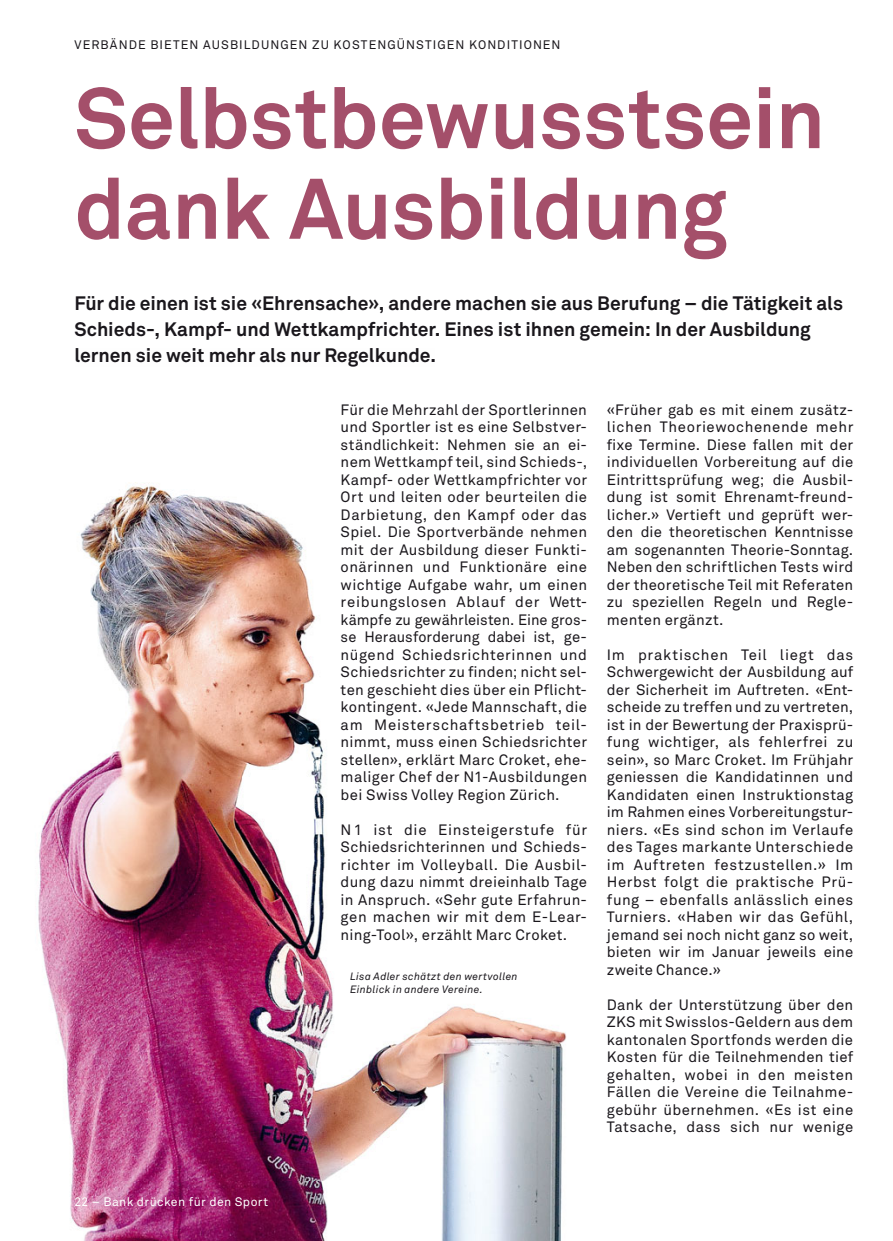
<style>
.page{position:relative;width:893px;height:1241px;background:#fff}
.page>*{position:absolute;margin:0;border:0;box-sizing:border-box;transform-origin:0 0}
.t1{font:700 84.52px/90.5px "Akkurat Office";letter-spacing:-.005em;color:#a44f6a}
.t2{font:700 19.25px/26.2px "Akkurat Office";color:#1a171c}
.t3{font:14.88px/17.5px "Akkurat Office";letter-spacing:.02em;color:#1a171c;text-align:justify}
.t4{font:12.25px "Akkurat Office";letter-spacing:.085em;color:#1a171c}
.t5{font:12.25px "Akkurat Office";letter-spacing:.03em;color:#fff}
.t6{font:italic 10.5px/12.6px "Akkurat Office";letter-spacing:.03em;color:#1a171c}
</style>
<div class="page">
<img style="left:38px;top:482px;width:528px;height:758px">
<img style="left:75px;top:1196px;width:193px;height:12px">
<p class="t4" style="left:74px;top:41px;width:488px">VERBÄNDE BIETEN AUSBILDUNGEN ZU KOSTENGÜNSTIGEN KONDITIONEN</p>
<h1 class="t1" style="left:74px;top:83px;width:752px">Selbstbewusstsein dank Ausbildung</h1>
<p class="t2" style="left:74px;top:292px;width:770px">Für die einen ist sie «Ehrensache», andere machen sie aus Berufung – die Tätigkeit als<br>Schieds-, Kampf- und Wettkampfrichter. Eines ist ihnen gemein: In der Ausbildung lernen sie weit mehr als nur Regelkunde.</p>
<p class="t3" style="left:341px;top:402px;width:248px">Für die Mehrzahl der Sportlerinnen und Sportler ist es eine Selbstver&shy;ständlichkeit: Nehmen sie an ei&shy;nem Wettkampf teil, sind Schieds-, Kampf- oder Wettkampfrichter vor Ort und leiten oder beurteilen die Darbietung, den Kampf oder das Spiel. Die Sportverbände nehmen mit der Ausbildung dieser Funkti&shy;onärinnen und Funktionäre eine wichtige Aufgabe wahr, um einen reibungslosen Ablauf der Wett&shy;kämpfe zu gewährleisten. Eine gros&shy;se Herausforderung dabei ist, ge&shy;nügend Schiedsrichterinnen und Schiedsrichter zu finden; nicht sel&shy;ten geschieht dies über ein Pflicht&shy;kontingent. «Jede Mannschaft, die am Meisterschaftsbetrieb teil&shy;nimmt, muss einen Schiedsrichter stellen», erklärt Marc Croket, ehe&shy;maliger Chef der N1-Ausbildungen bei Swiss Volley Region Zürich.</p>
<p class="t3" style="left:341px;top:822px;width:248px">N1 ist die Einsteigerstufe für Schiedsrichterinnen und Schieds&shy;richter im Volleyball. Die Ausbil&shy;dung dazu nimmt dreieinhalb Tage in Anspruch. «Sehr gute Erfahrun&shy;gen machen wir mit dem E-Lear&shy;ning-Tool», erzählt Marc Croket.</p>
<p class="t3" style="left:607px;top:402px;width:248px">«Früher gab es mit einem zusätz&shy;lichen Theoriewochenende mehr fixe Termine. Diese fallen mit der individuellen Vorbereitung auf die Eintrittsprüfung weg; die Ausbil&shy;dung ist somit Ehrenamt-freund&shy;licher.» Vertieft und geprüft wer&shy;den die theoretischen Kenntnisse am sogenannten Theorie-Sonntag.<br>Neben den schriftlichen Tests wird der theoretische Teil mit Referaten zu speziellen Regeln und Regle&shy;menten ergänzt.</p>
<p class="t3" style="left:607px;top:647px;width:248px">Im praktischen Teil liegt das Schwergewicht der Ausbildung auf der Sicherheit im Auftreten. «Ent&shy;scheide zu treffen und zu vertreten, ist in der Bewertung der Praxisprü&shy;fung wichtiger, als fehlerfrei zu sein», so Marc Croket. Im Frühjahr geniessen die Kandidatinnen und Kandidaten einen Instruktionstag im Rahmen eines Vorbereitungstur&shy;niers. «Es sind schon im Verlaufe des Tages markante Unterschiede im Auftreten festzustellen.» Im Herbst folgt die praktische Prü&shy;fung – ebenfalls anlässlich eines Turniers. «Haben wir das Gefühl, jemand sei noch nicht ganz so weit, bieten wir im Januar jeweils eine zweite Chance.»</p>
<p class="t3" style="left:607px;top:997px;width:248px">Dank der Unterstützung über den ZKS mit Swisslos-Geldern aus dem kantonalen Sportfonds werden die Kosten für die Teilnehmenden tief gehalten, wobei in den meisten Fällen die Vereine die Teilnahme&shy;gebühr übernehmen. «Es ist eine Tatsache, dass sich nur wenige</p>
<p class="t6" style="left:350px;top:971px;width:169px">Lisa Adler schätzt den wertvollen<br>Einblick in andere Vereine.</p>
<p class="t5" style="left:74px;top:1196px;width:195px">22 – Bank drücken für den Sport</p>
</div>
